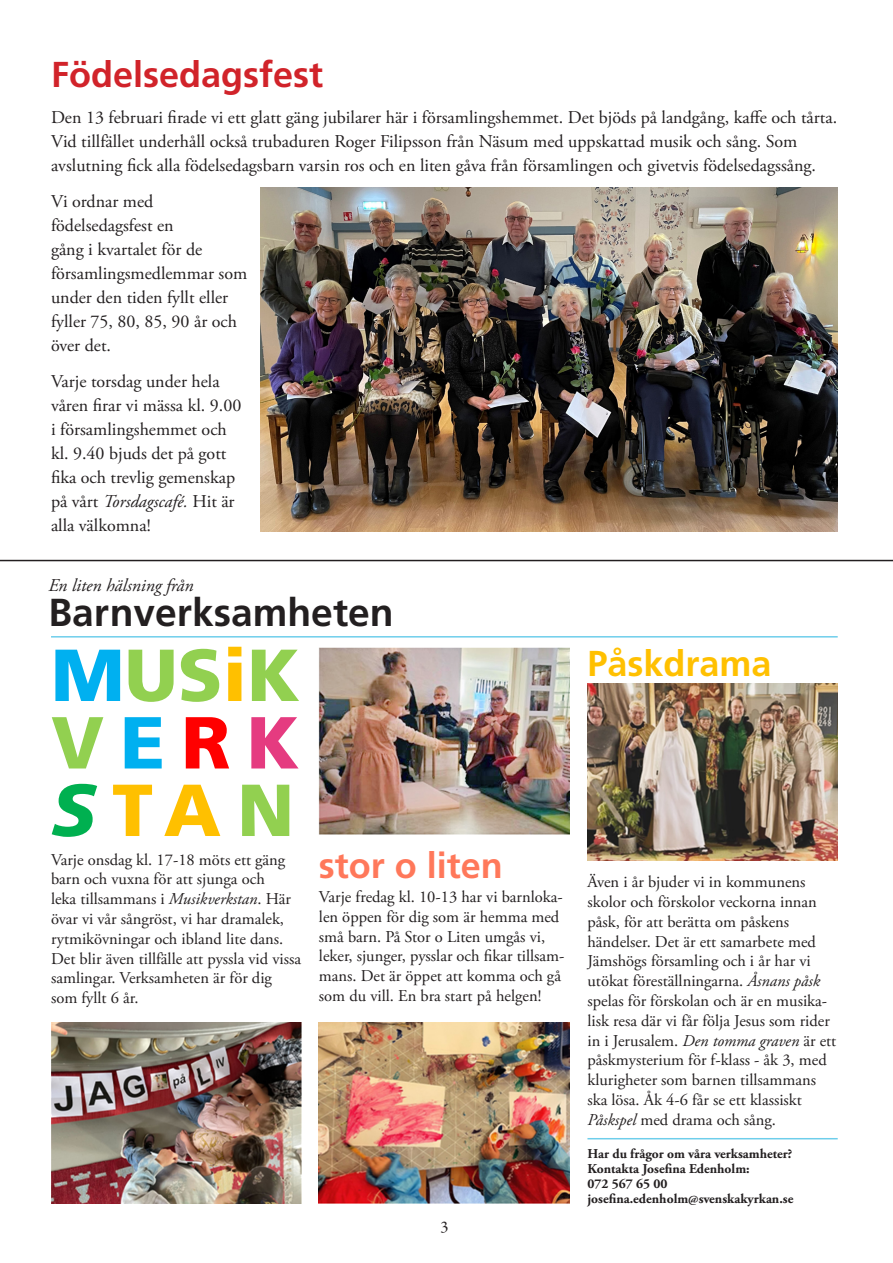
<style>
.page{position:relative;width:893px;height:1263px;background:#fff}
.page>*{position:absolute;margin:0;border:0;box-sizing:border-box;transform-origin:0 0}
.MP_stor_rub{font:900 73.5px "Frutiger LT Std";color:#92d050}
.MP_stor_rub-2{font:900 73.5px "Frutiger LT Std";color:#ffc000}
.MP_stor_rub-3{font:700 39px "Frutiger LT Std";color:#231f20}
.MP_stor_rub-4{font:700 36px "Frutiger LT Std";color:#d1232a}
.MP_stor_rub-5{font:700 36px "Frutiger LT Std";color:#ff785a}
.MP_stor_rub-6{font:700 36px "Frutiger LT Std";color:#ffc000}
.MP_Bröd{font:18px/24px "Adobe Garamond Pro";color:#231f20}
.Kalender{font:italic 18px "Adobe Garamond Pro";color:#231f20}
.Kalender-2{font:16.5px/19.8px "Adobe Garamond Pro";color:#231f20}
.t1{font:16.5px "Garamond Premr Pro";color:#231f20}
.Kalender-3{font:700 13.5px "Adobe Garamond Pro";color:#231f20}
.s1{font-style:italic}
.s2{color:#00b0f0}
.s3{color:#ffc000}
.s4{color:#f00}
.s5{color:#e53b80}
.s6{font-style:italic;color:#00b050}
.s7{color:#92d050}
</style>
<div class="page">
<hr style="left:0;top:684px;width:1px;height:579px;background:#7d5143">
<img style="left:51px;top:1023px;width:250px;height:180px">
<img style="left:319px;top:648px;width:250px;height:186px">
<img style="left:319px;top:1023px;width:250px;height:180px">
<img style="left:587px;top:684px;width:251px;height:177px">
<hr style="left:51px;top:636px;width:787px;height:1px;background:#6eceeb">
<hr style="left:0;top:560px;width:893px;height:1px;background:#231f20">
<hr style="left:587px;top:1138px;width:251px;height:1px;background:#6eceeb">
<img style="left:260px;top:187px;width:578px;height:344px">
<p class="MP_stor_rub-4" style="left:51px;top:53px;width:274px">Födelsedagsfest</p>
<p class="MP_Bröd" style="left:51px;top:106px;width:788px">Den 13 februari firade vi ett glatt gäng jubilarer här i församlingshemmet. Det bjöds på landgång, kaffe och tårta.<br>Vid tillfället underhåll också trubaduren Roger Filipsson från Näsum med uppskattad musik och sång. Som avslutning fick alla födelsedagsbarn varsin ros och en liten gåva från församlingen och givetvis födelsedagssång.</p>
<p class="MP_Bröd" style="left:51px;top:190px;width:198px">Vi ordnar med födelsedagsfest en<br>gång i kvartalet för de församlingsmedlemmar som under den tiden fyllt eller fyller 75, 80, 85, 90 år och över det.</p>
<p class="MP_Bröd" style="left:51px;top:370px;width:192px">Varje torsdag under hela våren firar vi mässa kl. 9.00 i församlingshemmet och kl. 9.40 bjuds det på gott fika och trevlig gemenskap på vårt <span class="s1">Torsdagscafé.</span> Hit är alla välkomna!</p>
<p class="Kalender" style="left:48px;top:575px;width:147px">En liten hälsning från</p>
<p class="MP_stor_rub-3" style="left:48px;top:589px;width:347px">Barnverksamheten</p>
<p class="MP_stor_rub" style="left:51px;top:631px;width:251px"><span class="s2">M</span>US<span class="s3">i</span>K</p>
<p class="MP_stor_rub" style="left:51px;top:698px;width:250px">V<span class="s2">E</span><span class="s4">R</span><span class="s5">K</span></p>
<p class="MP_stor_rub-2" style="left:51px;top:766px;width:245px"><span class="s6">S</span>TA<span class="s7">N</span></p>
<p class="Kalender-2" style="left:51px;top:850px;width:252px">Varje onsdag kl. 17-18 möts ett gäng barn och vuxna för att sjunga och<br>leka tillsammans i <span class="s1">Musikverkstan</span>. Här övar vi vår sångröst, vi har dramalek, rytmikövningar och ibland lite dans.<br>Det blir även tillfälle att pyssla vid vissa samlingar. Verksamheten är för dig som fyllt 6 år.</p>
<p class="MP_stor_rub-5" style="left:319px;top:844px;width:186px">stor o liten</p>
<p class="Kalender-2" style="left:319px;top:887px;width:247px">Varje fredag kl. 10-13 har vi barnloka&shy;len öppen för dig som är hemma med små barn. På Stor o Liten umgås vi, leker, sjunger, pysslar och fikar tillsam&shy;mans. Det är öppet att komma och gå som du vill. En bra start på helgen!</p>
<p class="t1" style="left:440px;top:1217px;width:10px">3</p>
<p class="MP_stor_rub-6" style="left:587px;top:642px;width:186px">Påskdrama</p>
<p class="Kalender-2" style="left:587px;top:872px;width:250px">Även i år bjuder vi in kommunens skolor och förskolor veckorna innan påsk, för att berätta om påskens händelser. Det är ett samarbete med Jämshögs församling och i år har vi utökat föreställningarna. <span class="s1">Åsnans påsk </span>spelas för förskolan och är en musika&shy;lisk resa där vi får följa Jesus som rider in i Jerusalem. <span class="s1">Den tomma graven</span> är ett påskmysterium för f-klass - åk 3, med klurigheter som barnen tillsammans ska lösa. Åk 4-6 får se ett klassiskt <span class="s1">Påskspel</span> med drama och sång.</p>
<p class="Kalender-3" style="left:587px;top:1145px;width:206px">Har du frågor om våra verksamheter?</p>
<p class="Kalender-3" style="left:587px;top:1160px;width:164px">Kontakta Josefina Edenholm:</p>
<p class="Kalender-3" style="left:587px;top:1175px;width:81px">072 567 65 00</p>
<p class="Kalender-3" style="left:587px;top:1190px;width:207px">josefina.edenholm@svenskakyrkan.se</p>
</div>
